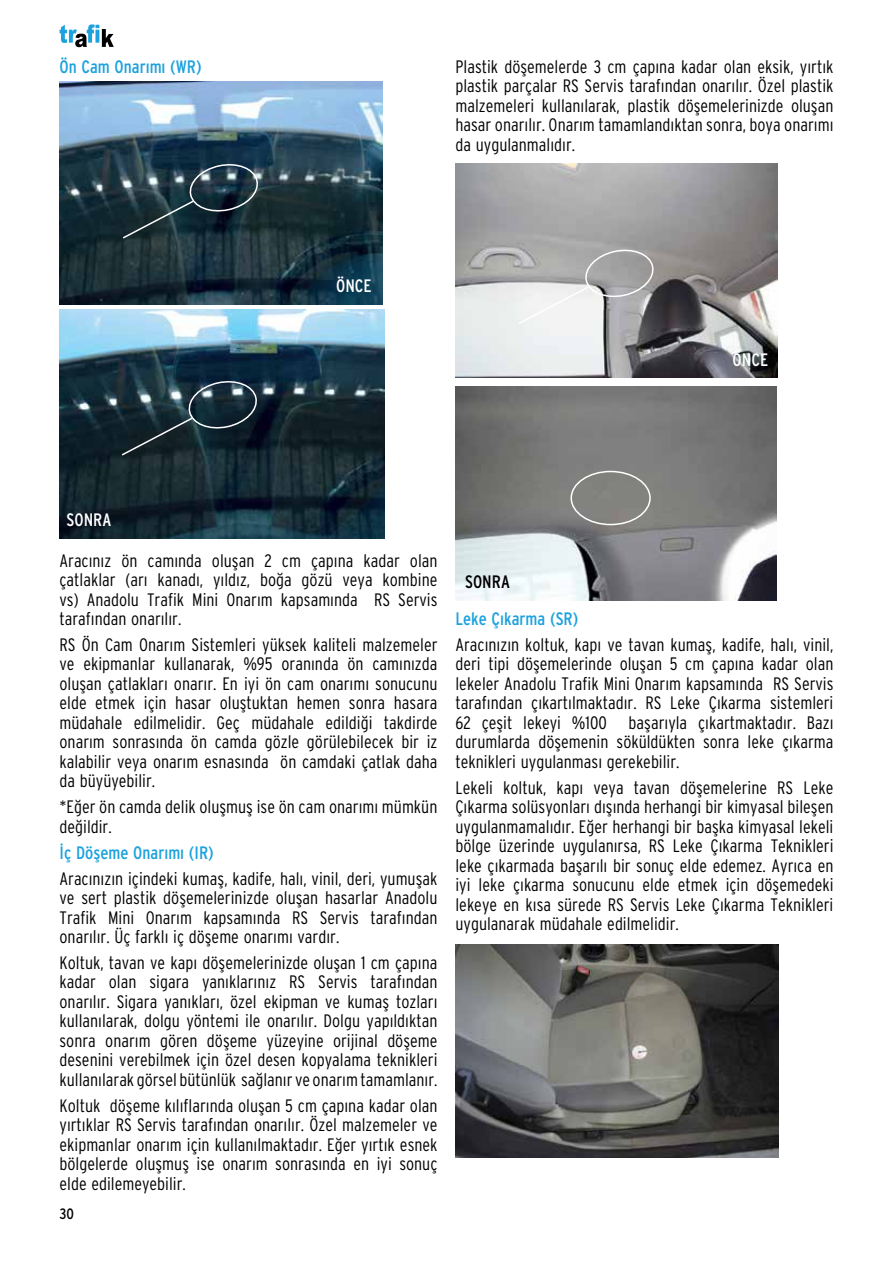
<style>
.page{position:relative;width:893px;height:1263px;background:#fff}
.page>*{position:absolute;margin:0;border:0;box-sizing:border-box;transform-origin:0 0}
.t1{font:300 condensed 18px/19.5px "Interstate";color:#000;text-align:justify}
.t2{font:condensed 18px "Interstate";color:#1ca2dd}
.t3{font:condensed 18px "Interstate";color:#fff}
.t4{font:condensed 18px "Interstate";color:#000}
.t5{font:condensed 15px "Interstate";color:#000}
</style>
<div class="page">
<svg style="left:60px;top:24px;width:54px;height:23px"></svg>
<img style="left:60px;top:81px;width:322px;height:223px">
<svg style="left:121px;top:162px;width:138px;height:78px;background:#283e48"></svg>
<img style="left:60px;top:310px;width:325px;height:229px">
<svg style="left:120px;top:379px;width:138px;height:78px;background:#233640"></svg>
<img style="left:455px;top:164px;width:323px;height:213px">
<svg style="left:517px;top:248px;width:138px;height:77px"></svg>
<img style="left:455px;top:387px;width:321px;height:213px">
<div style="left:570px;top:471px;width:81px;height:54px;border:2px solid #fff;border-radius:50%"></div>
<img style="left:455px;top:944px;width:324px;height:214px">
<p class="t2" style="left:60px;top:56px;width:144px">Ön Cam Onarımı (WR)</p>
<p class="t3" style="left:336px;top:276px;width:37px">ÖNCE</p>
<p class="t1" style="left:455px;top:56px;width:379px">Plastik döşemelerde 3 cm çapına kadar olan eksik, yırtık plastik parçalar RS Servis tarafından onarılır. Özel plastik malzemeleri kullanılarak, plastik döşemelerinizde oluşan hasar onarılır. Onarım tamamlandıktan sonra, boya onarımı da uygulanmalıdır.</p>
<p class="t3" style="left:733px;top:350px;width:37px">ÖNCE</p>
<p class="t3" style="left:66px;top:510px;width:46px">SONRA</p>
<p class="t1" style="left:60px;top:550px;width:379px">Aracınız ön camında oluşan 2 cm çapına kadar olan çatlaklar (arı kanadı, yıldız, boğa gözü veya kombine vs) Anadolu Trafik Mini Onarım kapsamında RS Servis tarafından onarılır.</p>
<p class="t1" style="left:60px;top:635px;width:379px">RS Ön Cam Onarım Sistemleri yüksek kaliteli malzemeler ve ekipmanlar kullanarak, %95 oranında ön camınızda oluşan çatlakları onarır. En iyi ön cam onarımı sonucunu elde etmek için hasar oluştuktan hemen sonra hasara müdahale edilmelidir. Geç müdahale edildiği takdirde onarım sonrasında ön camda gözle görülebilecek bir iz kalabilir veya onarım esnasında ön camdaki çatlak daha da büyüyebilir.</p>
<p class="t1" style="left:60px;top:797px;width:379px">*Eğer ön camda delik oluşmuş ise ön cam onarımı mümkün değildir.</p>
<p class="t2" style="left:60px;top:842px;width:156px">İç Döşeme Onarımı (IR)</p>
<p class="t1" style="left:60px;top:868px;width:379px">Aracınızın içindeki kumaş, kadife, halı, vinil, deri, yumuşak ve sert plastik döşemelerinizde oluşan hasarlar Anadolu Trafik Mini Onarım kapsamında RS Servis tarafından onarılır. Üç farklı iç döşeme onarımı vardır.</p>
<p class="t1" style="left:60px;top:953px;width:379px">Koltuk, tavan ve kapı döşemelerinizde oluşan 1 cm çapına kadar olan sigara yanıklarınız RS Servis tarafından onarılır. Sigara yanıkları, özel ekipman ve kumaş tozları kullanılarak, dolgu yöntemi ile onarılır. Dolgu yapıldıktan sonra onarım gören döşeme yüzeyine orijinal döşeme desenini verebilmek için özel desen kopyalama teknikleri kullanılarak görsel bütünlük sağlanır ve onarım tamamlanır.</p>
<p class="t1" style="left:60px;top:1095px;width:379px">Koltuk döşeme kılıflarında oluşan 5 cm çapına kadar olan yırtıklar RS Servis tarafından onarılır. Özel malzemeler ve ekipmanlar onarım için kullanılmaktadır. Eğer yırtık esnek bölgelerde oluşmuş ise onarım sonrasında en iyi sonuç elde edilemeyebilir.</p>
<p class="t5" style="left:60px;top:1205px;width:16px">30</p>
<p class="t4" style="left:465px;top:572px;width:46px">SONRA</p>
<p class="t2" style="left:455px;top:609px;width:124px">Leke Çıkarma (SR)</p>
<p class="t1" style="left:455px;top:635px;width:379px">Aracınızın koltuk, kapı ve tavan kumaş, kadife, halı, vinil, deri tipi döşemelerinde oluşan 5 cm çapına kadar olan lekeler Anadolu Trafik Mini Onarım kapsamında RS Servis tarafından çıkartılmaktadır. RS Leke Çıkarma sistemleri 62 çeşit lekeyi %100 başarıyla çıkartmaktadır. Bazı durumlarda döşemenin söküldükten sonra leke çıkarma teknikleri uygulanması gerekebilir.</p>
<p class="t1" style="left:455px;top:778px;width:379px">Lekeli koltuk, kapı veya tavan döşemelerine RS Leke Çıkarma solüsyonları dışında herhangi bir kimyasal bileşen uygulanmamalıdır. Eğer herhangi bir başka kimyasal lekeli bölge üzerinde uygulanırsa, RS Leke Çıkarma Teknikleri leke çıkarmada başarılı bir sonuç elde edemez. Ayrıca en iyi leke çıkarma sonucunu elde etmek için döşemedeki lekeye en kısa sürede RS Servis Leke Çıkarma Teknikleri uygulanarak müdahale edilmelidir.</p>
</div>
